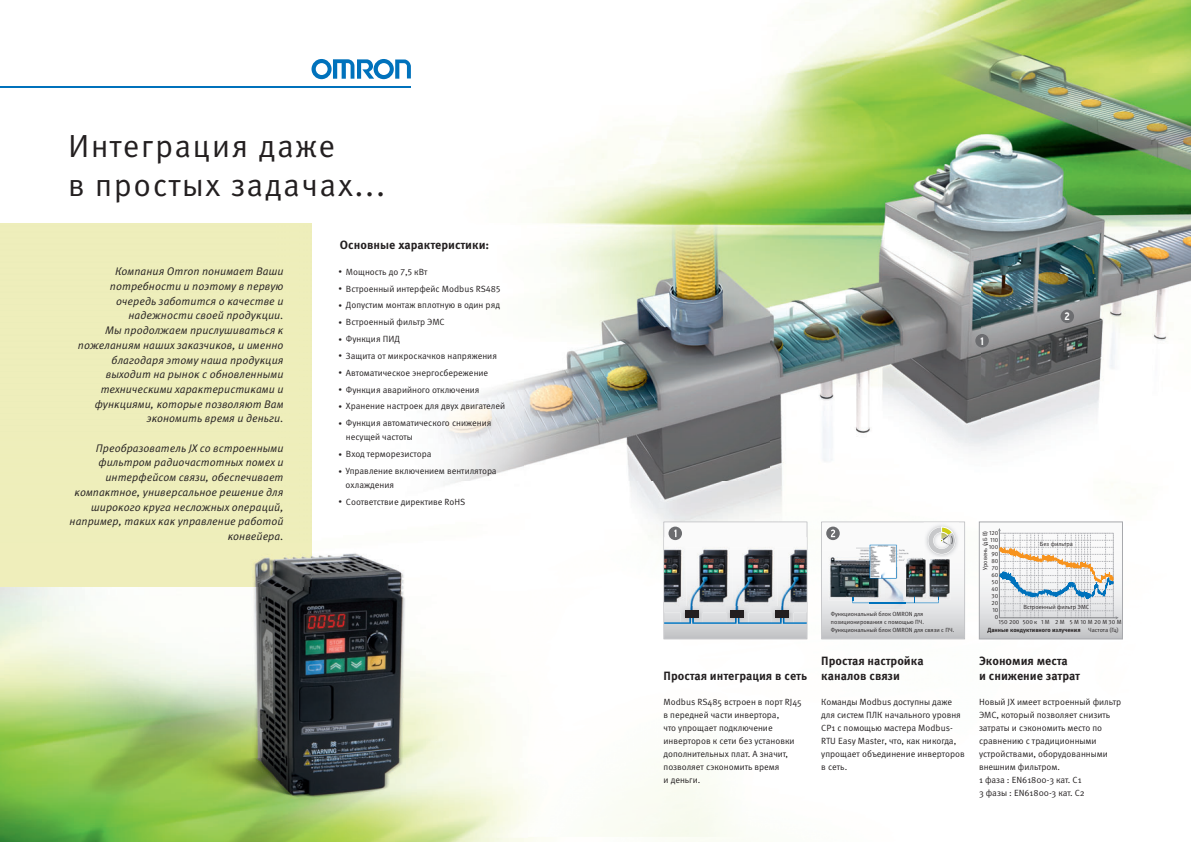
<style>
.page{position:relative;width:1191px;height:842px;background:#fff}
.page>*{position:absolute;margin:0;border:0;box-sizing:border-box;transform-origin:0 0}
.t1{font:32px/38.6px "Meta Pro";letter-spacing:.05em;color:#231f20}
.t2{font:700 12px/15px "Meta Pro";color:#231f20}
.t3{font:italic 11px/14.7px "Meta Pro";letter-spacing:.005em;color:#231f20;text-align:right}
.t4{font:700 condensed 10.8px "Interstate CE";color:#fff}
.t5{font:9px/13px "Meta Pro";color:#231f20}
.t6{font:6px/7px "Meta Pro";color:#231f20;text-align:right}
.t7{font:700 6px "Meta Pro";color:#231f20}
.t8{font:6px "Meta Pro";letter-spacing:-.02em;color:#231f20}
.s1{font-size:7px}
</style>
<div class="page">
<img style="left:0;top:0;width:981px;height:240px">
<img style="left:981px;top:0;width:210px;height:551px">
<img style="left:441px;top:240px;width:329px;height:242px">
<img style="left:770px;top:240px;width:211px;height:311px">
<img style="left:444px;top:482px;width:327px;height:55px">
<img style="left:806px;top:551px;width:35px;height:89px">
<img style="left:0;top:86px;width:411px;height:2px">
<div style="left:0;top:224px;width:312px;height:355px;background:#eeb"></div>
<img style="left:0;top:758px;width:527px;height:84px">
<img style="left:281px;top:543px;width:246px;height:215px">
<img style="left:0;top:579px;width:281px;height:179px">
<svg style="left:981px;top:524px;width:139px;height:113px"></svg>
<div style="left:979px;top:522px;width:143px;height:117px;border:1px solid #a8a9ad"></div>
<div style="left:975px;top:334px;width:13px;height:13px;background:#6c6d70;border-radius:50%"></div>
<div style="left:1060px;top:310px;width:14px;height:13px;background:#6c6d70;border-radius:50%"></div>
<svg style="left:663px;top:522px;width:144px;height:117px"></svg>
<div style="left:775px;top:611px;width:14px;height:7px;background:#231f20"></div>
<svg style="left:998px;top:528px;width:120px;height:91px"></svg>
<svg style="left:821px;top:522px;width:144px;height:117px"></svg>
<img style="left:869px;top:567px;width:27px;height:11px">
<svg style="left:311px;top:59px;width:100px;height:20px"></svg>
<h1 class="t1" style="left:68px;top:130px;width:318px">Интеграция даже<br>в простых задачах...</h1>
<p class="t3" style="left:78px;top:265px;width:207px">Компания Omron понимает Ваши потребности и поэтому в первую очередь заботится о качестве и надежности своей продукции.<br>Мы продолжаем прислушиваться к пожеланиям наших заказчиков, и именно благодаря этому наша продукция выходит на рынок с обновленными техническими характеристиками и функциями, которые позволяют Вам экономить время и деньги.</p>
<p class="t3" style="left:70px;top:442px;width:215px">Преобразователь JX со встроенными фильтром радиочастотных помех и интерфейсом связи, обеспечивает компактное, универсальное решение для широкого круга несложных операций, например, таких как управление работой конвейера.</p>
<h2 class="t2" style="left:340px;top:239px;width:151px">Основные характеристики:</h2>
<p class="t5" style="left:339px;top:266px;width:90px"><span class="s1">•</span> Мощность до 7,5 кВт</p>
<p class="t5" style="left:339px;top:283px;width:163px"><span class="s1">•</span> Встроенный интерфейс Modbus RS485</p>
<p class="t5" style="left:339px;top:300px;width:163px"><span class="s1">•</span> Допустим монтаж вплотную в один ряд</p>
<p class="t5" style="left:339px;top:317px;width:108px"><span class="s1">•</span> Встроенный фильтр ЭМС</p>
<p class="t5" style="left:339px;top:333px;width:63px"><span class="s1">•</span> Функция ПИД</p>
<p class="t5" style="left:339px;top:350px;width:160px"><span class="s1">•</span> Защита от микроскачков напряжения</p>
<p class="t5" style="left:339px;top:367px;width:151px"><span class="s1">•</span> Автоматическое энергосбережение</p>
<p class="t5" style="left:339px;top:384px;width:142px"><span class="s1">•</span> Функция аварийного отключения</p>
<p class="t5" style="left:339px;top:401px;width:168px"><span class="s1">•</span> Хранение настроек для двух двигателей</p>
<p class="t5" style="left:346px;top:417px;width:147px;line-height:14px;text-indent:-7px"><span class="s1">•</span> Функция автоматического снижения несущей частоты</p>
<p class="t5" style="left:339px;top:448px;width:94px"><span class="s1">•</span> Вход терморезистора</p>
<p class="t5" style="left:346px;top:465px;width:153px;line-height:14px;text-indent:-7px"><span class="s1">•</span> Управление включением вентилятора охлаждения</p>
<p class="t5" style="left:339px;top:496px;width:128px"><span class="s1">•</span> Соответствие директиве RoHS</p>
<p class="t4" style="left:980px;top:337px;width:5px">1</p>
<p class="t4" style="left:1064px;top:312px;width:7px">2</p>
<h2 class="t2" style="left:663px;top:670px;width:145px">Простая интеграция в сеть</h2>
<p class="t5" style="left:663px;top:696px;width:140px">Modbus RS485 встроен в порт RJ45 в передней части инвертора,<br>что упрощает подключение инверторов к сети без установки дополнительных плат. А значит, позволяет сэкономить время<br>и деньги.</p>
<p class="t6" style="left:831px;top:610px;width:125px;line-height:8px;text-align:left">Функциональный блок OMRON для позиционирования с помощью ПЧ.<br>Функциональный блок OMRON для связи с ПЧ.</p>
<h2 class="t2" style="left:821px;top:655px;width:104px">Простая настройка каналов связи</h2>
<p class="t5" style="left:821px;top:696px;width:145px">Команды Modbus доступны даже для систем ПЛК начального уровня<br>CP1 с помощью мастера Modbus-<br>RTU Easy Master, что, как никогда, упрощает объединение инверторов в сеть.</p>
<p class="t6" style="left:989px;top:530px;width:11px">120<br>110<br>100<br>90<br>80<br>70<br>60<br>50<br>40<br>30<br>20<br>10<br>0</p>
<p class="t6" style="left:982px;top:569px;width:40px;rotate:-90deg">Уровень (дБ В)</p>
<p class="t6" style="left:1040px;top:541px;width:34px">Без фильтра</p>
<p class="t6" style="left:1023px;top:604px;width:67px">Встроенный фильтр ЭМС</p>
<p class="t6" style="left:998px;top:619px;width:124px">150 200 500 к 1 М 2 M 5 M 10 M 20 M 30 M</p>
<p class="t7" style="left:987px;top:628px;width:95px">Данные кондуктивного излучения</p>
<p class="t8" style="left:1088px;top:628px;width:32px">Частота (Гц)</p>
<h2 class="t2" style="left:979px;top:655px;width:102px">Экономия места<br>и снижение затрат</h2>
<p class="t5" style="left:979px;top:696px;width:144px">Новый JX имеет встроенный фильтр<br>ЭМС, который позволяет снизить затраты и сэкономить место по сравнению с традиционными устройствами, оборудованными внешним фильтром.<br>1 фаза : EN61800-3 кат. C1<br>3 фазы : EN61800-3 кат. C2</p>
</div>
